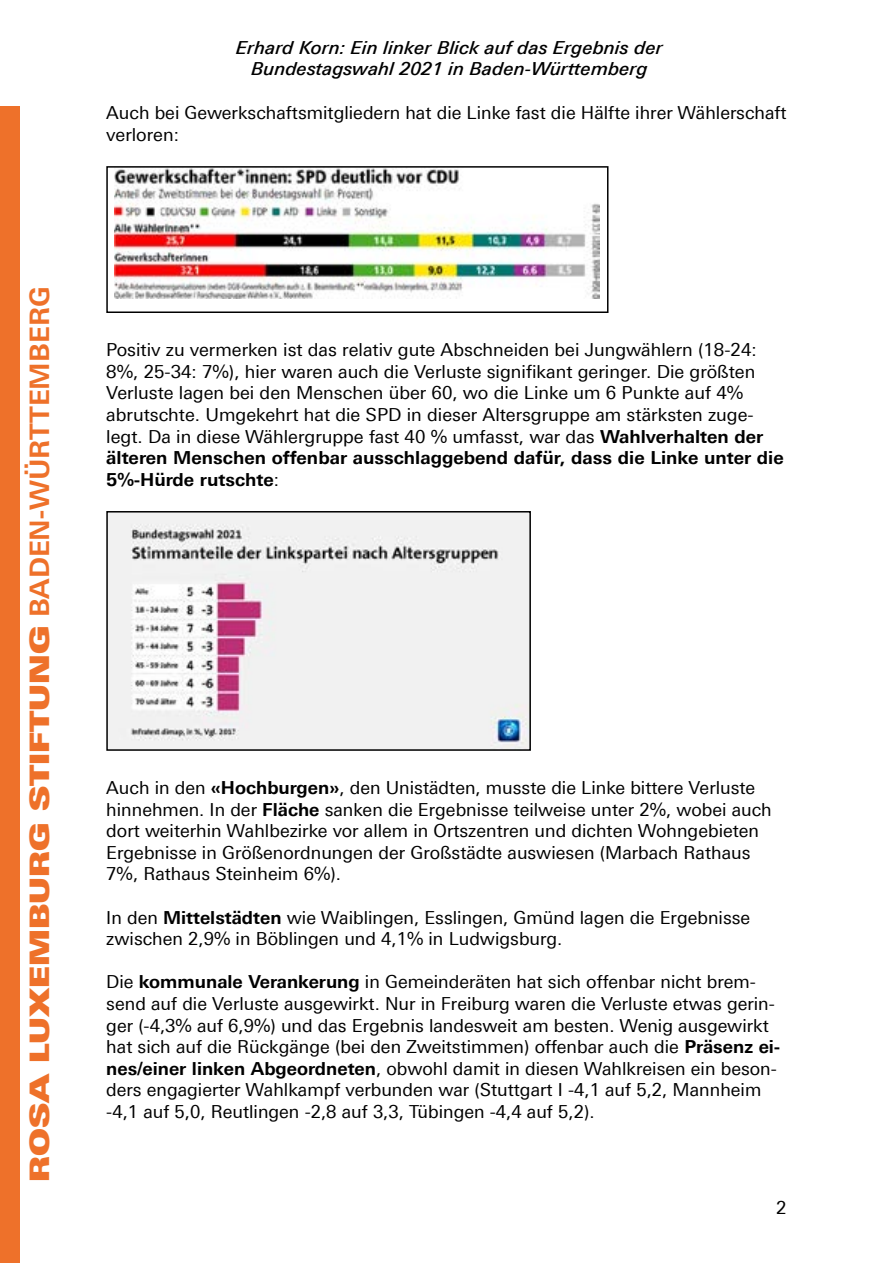
<style>
.page{position:relative;width:893px;height:1263px;background:#fff}
.page>*{position:absolute;margin:0;border:0;box-sizing:border-box;transform-origin:0 0}
.t1{font:27px "Linotype Univers 940 Ex X Black";color:#ee712a}
.t2{font:18px/21.6px "Linotype Univers 430";color:#000}
.t3{font:700 18px/21.6px "Linotype Univers 630";color:#000}
.t4{font:18px/21.6px "Linotype Univers 531 Medium It";color:#000;text-align:center}
.s1{font-family:"Linotype Univers 630";font-weight:700}
.s2{font-family:"Linotype Univers 430";font-weight:400}
</style>
<div class="page">
<div style="left:0;top:106px;width:19px;height:1157px;background:#ee712a"></div>
<img style="left:115px;top:169px;width:484px;height:130px">
<div style="left:106px;top:166px;width:502px;height:147px;border:2px solid #000"></div>
<img style="left:109px;top:514px;width:419px;height:234px">
<div style="left:106px;top:511px;width:425px;height:240px;border:2px solid #000"></div>
<p class="t4" style="left:236px;top:36px;width:429px">Erhard Korn: Ein linker Blick auf das Ergebnis der<br>Bundestagswahl 2021 in Baden-Württemberg</p>
<p class="t2" style="left:106px;top:102px;width:682px">Auch bei Gewerkschaftsmitgliedern hat die Linke fast die Hälfte ihrer Wählerschaft verloren:</p>
<h1 class="t1" style="left:23px;top:1182px;width:897px;rotate:-90deg">ROSA LUXEMBURG STIFTUNG <span class="s1">BADEN-WÜRTTEMBERG</span></h1>
<p class="t2" style="left:106px;top:339px;width:659px">Positiv zu vermerken ist das relativ gute Abschneiden bei Jungwählern (18-24:<br>8%, 25-34: 7%), hier waren auch die Verluste signifikant geringer. Die größten Verluste lagen bei den Menschen über 60, wo die Linke um 6 Punkte auf 4% abrutschte. Umgekehrt hat die SPD in dieser Altersgruppe am stärksten zuge&shy;legt. Da in diese Wählergruppe fast 40 % umfasst, war das <span class="s1">Wahlverhalten der</span></p>
<p class="t3" style="left:106px;top:447px;width:679px">älteren Menschen offenbar ausschlaggebend dafür, dass die Linke unter die<br>5%-Hürde rutschte<span class="s2">:</span></p>
<p class="t2" style="left:106px;top:777px;width:667px">Auch in den <span class="s1">«Hochburgen»</span>, den Unistädten, musste die Linke bittere Verluste hinnehmen. In der <span class="s1">Fläche</span> sanken die Ergebnisse teilweise unter 2%, wobei auch dort weiterhin Wahlbezirke vor allem in Ortszentren und dichten Wohngebieten Ergebnisse in Größenordnungen der Großstädte auswiesen (Marbach Rathaus 7%, Rathaus Steinheim 6%).</p>
<p class="t2" style="left:106px;top:906px;width:645px">In den <span class="s1">Mittelstädten</span> wie Waiblingen, Esslingen, Gmünd lagen die Ergebnisse zwischen 2,9% in Böblingen und 4,1% in Ludwigsburg.</p>
<p class="t2" style="left:106px;top:971px;width:675px">Die <span class="s1">kommunale Verankerung</span> in Gemeinderäten hat sich offenbar nicht brem&shy;send auf die Verluste ausgewirkt. Nur in Freiburg waren die Verluste etwas gerin&shy;ger (-4,3% auf 6,9%) und das Ergebnis landesweit am besten. Wenig ausgewirkt hat sich auf die Rückgänge (bei den Zweitstimmen) offenbar auch die <span class="s1">Präsenz ei&shy;nes/einer linken Abgeordneten</span>, obwohl damit in diesen Wahlkreisen ein beson&shy;ders engagierter Wahlkampf verbunden war (Stuttgart I -4,1 auf 5,2, Mannheim -4,1 auf 5,0, Reutlingen -2,8 auf 3,3, Tübingen -4,4 auf 5,2).</p>
<p class="t2" style="left:776px;top:1197px;width:12px">2</p>
</div>
